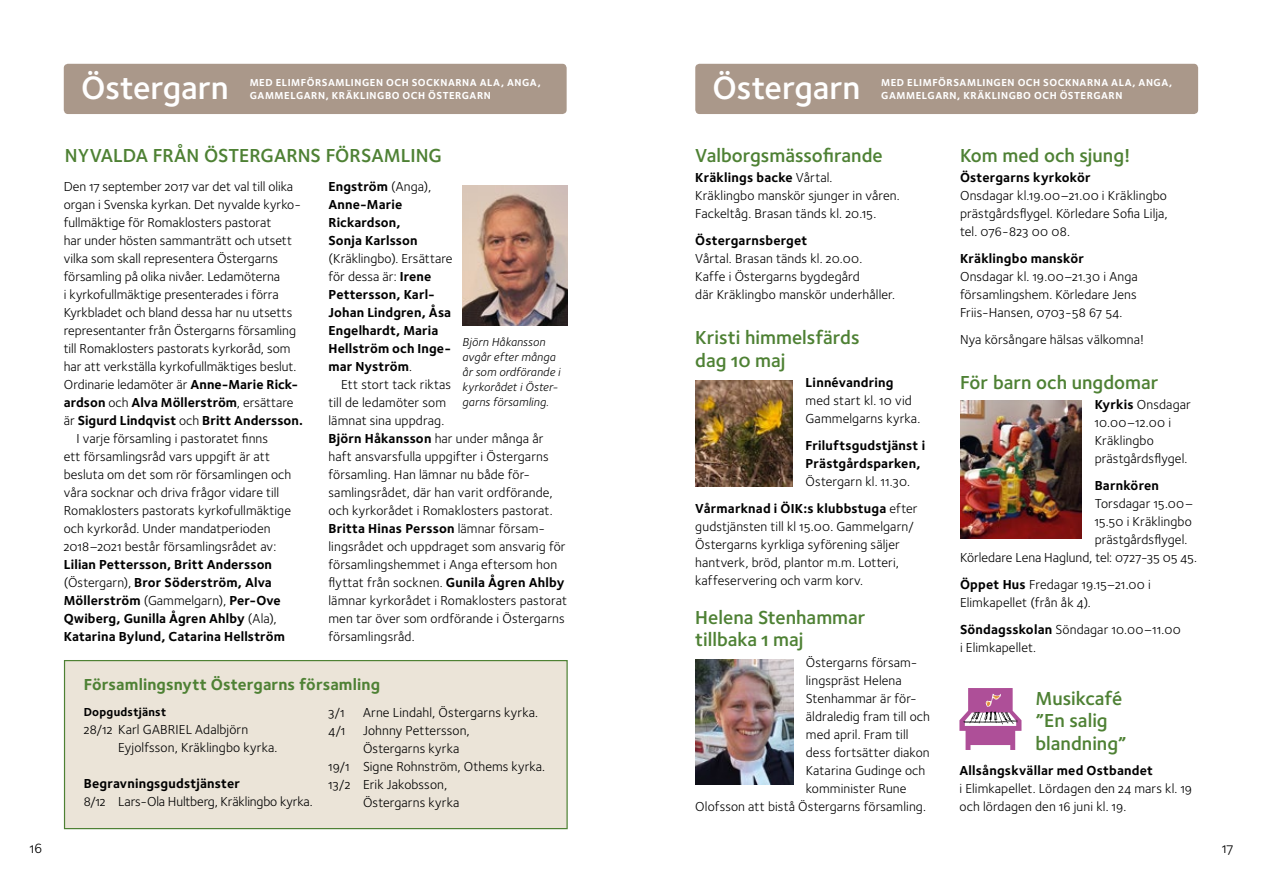
<style>
.page{position:relative;width:1263px;height:893px;background:#fff}
.page>*{position:absolute;margin:0;border:0;box-sizing:border-box;transform-origin:0 0}
.t1{font:33.45px "Foundry Sterling Demi OSF";letter-spacing:-.005em;color:#fff}
.t2{font:19.5px/22.5px "Foundry Sterling Demi OSF";color:#4e8134}
.t3{font:16.5px "Foundry Sterling Bold OSF";letter-spacing:.005em;color:#4e8134}
.t4{font:14.7px "Foundry Sterling Book OSF";color:#000}
.t5{font:13.5px/18px "Foundry Sterling Book OSF";letter-spacing:.005em;color:#000}
.t6{font:13.5px/18px "Foundry Sterling Bold OSF";letter-spacing:.01em;color:#000}
.t7{font:12px/15px "Foundry Sterling Book Italic OSF";letter-spacing:.01em;color:#000}
.t8{font:12px "Foundry Sterling Bold OSF";letter-spacing:.02em;color:#000}
.t9{font:10.5px/13.5px "Foundry Sterling Bold OSF";letter-spacing:.05em;color:#fff}
.s1{font-family:"Foundry Sterling Bold OSF"}
.s2{font-family:"Foundry Sterling Book OSF"}
</style>
<div class="page">
<div style="left:64px;top:64px;width:503px;height:50px;background:#aa988a;border-radius:4px"></div>
<div style="left:695px;top:64px;width:503px;height:50px;background:#aa988a;border-radius:4px"></div>
<div style="left:64px;top:660px;width:504px;height:169px;background:#ebe4d8;border:1px solid #4e8134"></div>
<svg style="left:959px;top:688px;width:62px;height:62px"></svg>
<img style="left:960px;top:401px;width:122px;height:137px">
<img style="left:695px;top:660px;width:98px;height:125px">
<img style="left:695px;top:380px;width:98px;height:107px">
<img style="left:462px;top:186px;width:106px;height:139px">
<h1 class="t1" style="left:81px;top:64px;width:149px">Östergarn</h1>
<p class="t9" style="left:250px;top:75px;width:293px">MED ELIMFÖRSAMLINGEN OCH SOCKNARNA ALA, ANGA,<br>GAMMELGARN, KRÄKLINGBO OCH ÖSTERGARN</p>
<h1 class="t1" style="left:713px;top:64px;width:149px">Östergarn</h1>
<p class="t9" style="left:881px;top:75px;width:293px">MED ELIMFÖRSAMLINGEN OCH SOCKNARNA ALA, ANGA,<br>GAMMELGARN, KRÄKLINGBO OCH ÖSTERGARN</p>
<h2 class="t2" style="left:65px;top:143px;width:378px">NYVALDA FRÅN ÖSTERGARNS FÖRSAMLING</h2>
<p class="t5" style="left:64px;top:177px;width:236px">Den 17 september 2017 var det val till olika organ i Svenska kyrkan. Det nyvalde kyrko&shy;fullmäktige för Romaklosters pastorat<br>har under hösten sammanträtt och utsett vilka som skall representera Östergarns församling på olika nivåer. Ledamöterna<br>i kyrkofullmäktige presenterades i förra Kyrkbladet och bland dessa har nu utsetts representanter från Östergarns församling till Romaklosters pastorats kyrkoråd, som har att verkställa kyrkofullmäktiges beslut.<br>Ordinarie ledamöter är <span class="s1">Anne-Marie Rick-</span></p>
<p class="t6" style="left:64px;top:393px;width:241px">ardson <span class="s2">och</span> Alva Möllerström<span class="s2">, ersättare är</span> Sigurd Lindqvist <span class="s2">och</span> Britt Andersson.</p>
<p class="t5" style="left:64px;top:429px;width:229px;text-indent:13px">I varje församling i pastoratet finns<br>ett församlingsråd vars uppgift är att besluta om det som rör församlingen och våra socknar och driva frågor vidare till Romaklosters pastorats kyrkofullmäktige och kyrkoråd. Under mandatperioden 2018–2021 består församlingsrådet av:</p>
<p class="t6" style="left:64px;top:555px;width:223px">Lilian Pettersson, Britt Andersson <span class="s2">(Östergarn),</span> Bror Söderström, Alva Möllerström <span class="s2">(Gammelgarn),</span> Per-Ove Qwiberg, Gunilla Ågren Ahlby <span class="s2">(Ala), </span>Katarina Bylund, Catarina Hellström</p>
<p class="t6" style="left:328px;top:177px;width:104px">Engström <span class="s2">(Anga),<br></span>Anne-Marie<br>Rickardson,<br>Sonja Karlsson</p>
<p class="t5" style="left:328px;top:249px;width:126px">(Kräklingbo). Ersättare för dessa är: <span class="s1">Irene</span></p>
<p class="t6" style="left:328px;top:285px;width:124px">Pettersson, Karl-<br>Johan Lindgren, Åsa<br>Engelhardt, Maria<br>Hellström och Inge&shy;mar Nyström<span class="s2">.</span></p>
<p class="t5" style="left:328px;top:375px;width:226px;text-indent:13px">Ett stort tack riktas<br>till de ledamöter som<br>lämnat sina uppdrag.<br><span class="s1">Björn Håkansson</span> har under många år haft ansvarsfulla uppgifter i Östergarns församling. Han lämnar nu både för&shy;samlingsrådet, där han varit ordförande, och kyrkorådet i Romaklosters pastorat.</p>
<p class="t6" style="left:328px;top:519px;width:218px">Britta Hinas Persson <span class="s2">lämnar försam-</span></p>
<p class="t5" style="left:328px;top:537px;width:240px">lingsrådet och uppdraget som ansvarig för församlingshemmet i Anga eftersom hon flyttat från socknen. <span class="s1">Gunila Ågren Ahlby </span>lämnar kyrkorådet i Romaklosters pastorat men tar över som ordförande i Östergarns församlingsråd.</p>
<p class="t7" style="left:462px;top:334px;width:100px">Björn Håkansson avgår efter många år som ordförande i kyrkorådet i Öster&shy;garns församling.</p>
<p class="t3" style="left:84px;top:673px;width:298px">Församlingsnytt Östergarns församling</p>
<p class="t8" style="left:84px;top:703px;width:84px">Dopgudstjänst</p>
<p class="t5" style="left:118px;top:720px;width:161px;text-indent:-35px">28/12 Karl GABRIEL Adalbjörn<br>Eyjolfsson, Kräklingbo kyrka.</p>
<p class="t6" style="left:84px;top:774px;width:158px">Begravningsgudstjänster</p>
<p class="t5" style="left:84px;top:792px;width:230px">8/12 Lars-Ola Hultberg, Kräklingbo kyrka.</p>
<p class="t5" style="left:328px;top:703px;width:18px">3/1</p>
<p class="t5" style="left:363px;top:703px;width:177px">Arne Lindahl, Östergarns kyrka.</p>
<p class="t5" style="left:328px;top:721px;width:18px">4/1</p>
<p class="t5" style="left:363px;top:721px;width:108px">Johnny Pettersson,</p>
<p class="t5" style="left:363px;top:739px;width:98px">Östergarns kyrka</p>
<p class="t5" style="left:328px;top:757px;width:218px">19/1 Signe Rohnström, Othems kyrka.</p>
<p class="t5" style="left:328px;top:775px;width:120px">13/2 Erik Jakobsson,</p>
<p class="t5" style="left:363px;top:793px;width:98px">Östergarns kyrka</p>
<h2 class="t2" style="left:695px;top:143px;width:189px">Valborgsmässofirande</h2>
<p class="t6" style="left:695px;top:168px;width:139px">Kräklings backe <span class="s2">Vårtal.</span></p>
<p class="t5" style="left:695px;top:186px;width:206px">Kräklingbo manskör sjunger in våren.<br>Fackeltåg. Brasan tänds kl. 20.15.</p>
<p class="t6" style="left:695px;top:231px;width:114px">Östergarnsberget</p>
<p class="t5" style="left:695px;top:249px;width:201px">Vårtal. Brasan tänds kl. 20.00.<br>Kaffe i Östergarns bygdegård<br>där Kräklingbo manskör underhåller.</p>
<h2 class="t2" style="left:695px;top:326px;width:166px">Kristi himmelsfärds dag 10 maj</h2>
<p class="t6" style="left:806px;top:373px;width:90px">Linnévandring</p>
<p class="t5" style="left:806px;top:391px;width:116px">med start kl. 10 vid<br>Gammelgarns kyrka.</p>
<p class="t6" style="left:806px;top:436px;width:121px">Friluftsgudstjänst i<br>Prästgårdsparken,</p>
<p class="t5" style="left:806px;top:472px;width:106px">Östergarn kl. 11.30.</p>
<p class="t6" style="left:695px;top:499px;width:224px">Vårmarknad i ÖIK:s klubbstuga <span class="s2">efter</span></p>
<p class="t5" style="left:695px;top:517px;width:220px">gudstjänsten till kl 15.00. Gammelgarn/ Östergarns kyrkliga syförening säljer hantverk, bröd, plantor m.m. Lotteri, kaffeservering och varm korv.</p>
<h2 class="t2" style="left:695px;top:605px;width:172px">Helena Stenhammar tillbaka 1 maj</h2>
<p class="t5" style="left:806px;top:653px;width:113px">Östergarns försam-</p>
<p class="t5" style="left:806px;top:671px;width:97px">lingspräst Helena</p>
<p class="t5" style="left:806px;top:689px;width:112px">Stenhammar är för-</p>
<p class="t5" style="left:806px;top:707px;width:126px">äldraledig fram till och</p>
<p class="t5" style="left:806px;top:725px;width:104px">med april. Fram till</p>
<p class="t5" style="left:806px;top:743px;width:125px">dess fortsätter diakon</p>
<p class="t5" style="left:806px;top:761px;width:121px">Katarina Gudinge och</p>
<p class="t5" style="left:806px;top:779px;width:102px">komminister Rune</p>
<p class="t5" style="left:695px;top:797px;width:232px">Olofsson att bistå Östergarns församling.</p>
<h2 class="t2" style="left:960px;top:144px;width:172px">Kom med och sjung!</h2>
<p class="t6" style="left:960px;top:168px;width:132px">Östergarns kyrkokör</p>
<p class="t5" style="left:960px;top:186px;width:209px;text-align:justify">Onsdagar kl.19.00–21.00 i Kräklingbo prästgårdsflygel. Körledare Sofia Lilja, tel. 076-823 00 08.</p>
<p class="t6" style="left:960px;top:249px;width:126px">Kräklingbo manskör</p>
<p class="t5" style="left:960px;top:267px;width:179px;text-align:justify">Onsdagar kl. 19.00–21.30 i Anga församlingshem. Körledare Jens Friis-Hansen, 0703-58 67 54.</p>
<p class="t5" style="left:960px;top:330px;width:185px">Nya körsångare hälsas välkomna!</p>
<h2 class="t2" style="left:960px;top:371px;width:200px">För barn och ungdomar</h2>
<p class="t5" style="left:1095px;top:395px;width:98px"><span class="s1">Kyrkis</span> Onsdagar<br>10.00–12.00 i<br>Kräklingbo prästgårdsflygel.</p>
<p class="t6" style="left:1095px;top:476px;width:66px">Barnkören</p>
<p class="t5" style="left:1095px;top:494px;width:100px">Torsdagar 15.00–</p>
<p class="t5" style="left:1095px;top:512px;width:99px">15.50 i Kräklingbo</p>
<p class="t5" style="left:1095px;top:530px;width:94px">prästgårdsflygel.</p>
<p class="t5" style="left:960px;top:548px;width:239px">Körledare Lena Haglund, tel: 0727-35 05 45.</p>
<p class="t5" style="left:960px;top:575px;width:192px"><span class="s1">Öppet Hus</span> Fredagar 19.15–21.00 i<br>Elimkapellet (från åk 4).</p>
<p class="t5" style="left:960px;top:620px;width:222px"><span class="s1">Söndagsskolan</span> Söndagar 10.00–11.00 i Elimkapellet.</p>
<h2 class="t2" style="left:1035px;top:686px;width:92px">Musikcafé ”En salig blandning”</h2>
<p class="t6" style="left:959px;top:761px;width:195px">Allsångskvällar med Ostbandet</p>
<p class="t5" style="left:959px;top:779px;width:234px">i Elimkapellet. Lördagen den 24 mars kl. 19 och lördagen den 16 juni kl. 19.</p>
<p class="t4" style="left:30px;top:838px;width:14px">16</p>
<p class="t4" style="left:1222px;top:838px;width:13px">17</p>
</div>
